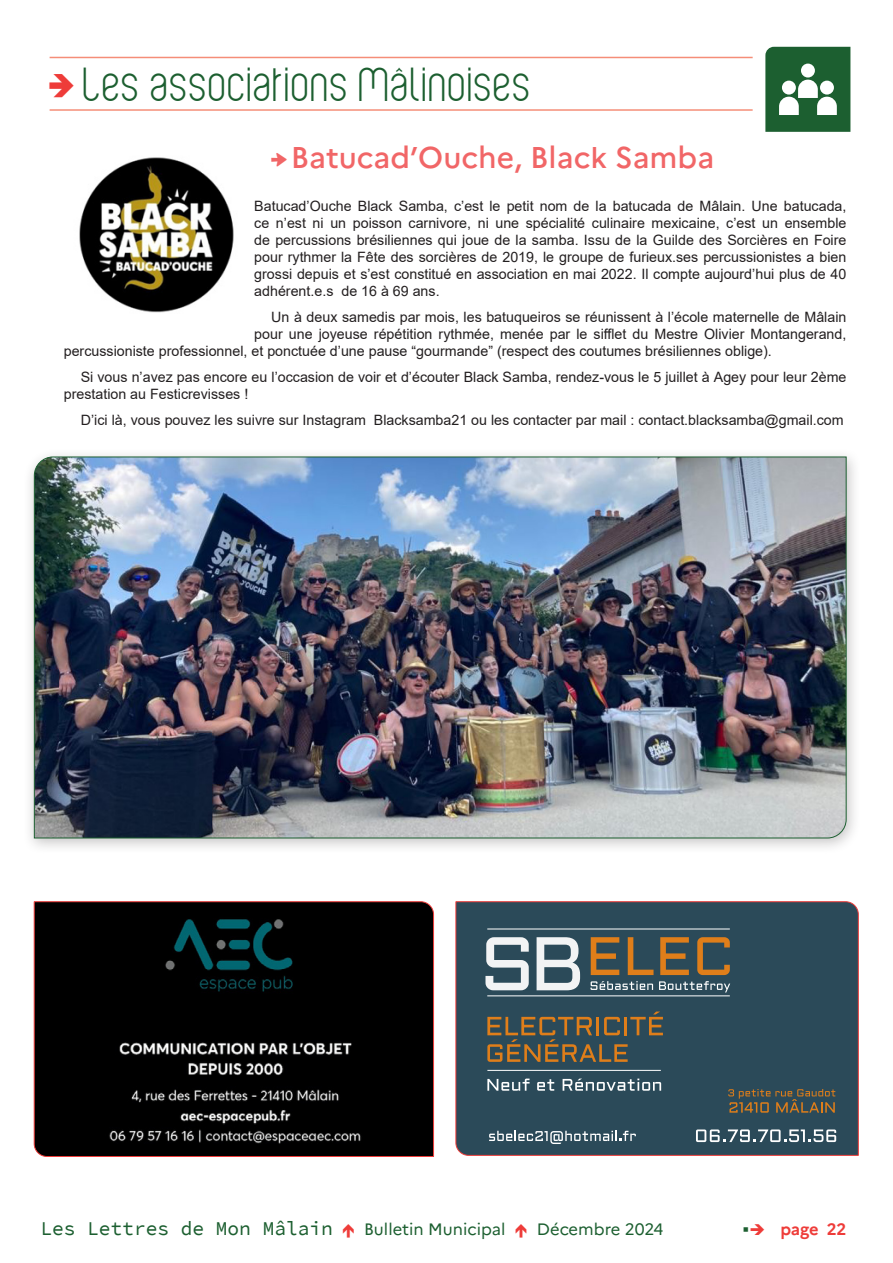
<style>
.page{position:relative;width:893px;height:1263px;background:#fff}
.page>*{position:absolute;margin:0;border:0;box-sizing:border-box;transform-origin:0 0}
.t1{font:46.5px "Violette";letter-spacing:-.005em;color:#1c5f30}
.t2{font:500 30px "Marianne";color:#f16667}
.t3{font:19.5px "Source Code Pro";color:#1c5f30}
.t4{font:16.5px "Marianne";color:#1c5f30}
.t5{font:700 16.5px "Marianne";letter-spacing:-.01em;color:#ee3c39}
.t6{font:14.25px/17.1px "Arial";color:#231f20;text-align:justify}
.t7{font:13.5px "Arrowstfb";color:#f16667}
.s1{color:#1c5f30}
</style>
<div class="page">
<div style="left:23px;top:447px;width:838px;height:407px;background:#231f20;opacity:.26"></div>
<img style="left:34px;top:456px;width:813px;height:383px">
<img style="left:79px;top:157px;width:155px;height:156px">
<hr style="left:50px;top:57px;width:703px;height:1px;background:#f58e78">
<hr style="left:50px;top:109px;width:703px;height:2px;background:#f58e78">
<svg style="left:765px;top:47px;width:85px;height:85px"></svg>
<svg style="left:455px;top:901px;width:404px;height:255px;background:#41565e"></svg>
<svg style="left:34px;top:901px;width:400px;height:256px;background:#161010"></svg>
<h1 class="t1" style="left:50px;top:58px;width:485px"><sup>d</sup> Les associations Mâlinoises</h1>
<p class="t7" style="left:271px;top:152px;width:17px">o</p>
<h2 class="t2" style="left:291px;top:139px;width:425px">Batucad’Ouche, Black Samba</h2>
<p class="t6" style="left:254px;top:197px;width:594px">Batucad’Ouche Black Samba, c’est le petit nom de la batucada de Mâlain. Une batucada, ce n’est ni un poisson carnivore, ni une spécialité culinaire mexicaine, c’est un ensemble de percussions brésiliennes qui joue de la samba. Issu de la Guilde des Sorcières en Foire pour rythmer la Fête des sorcières de 2019, le groupe de furieux.ses percussionistes a bien grossi depuis et s’est constitué en association en mai 2022. Il compte aujourd’hui plus de 40 adhérent.e.s de 16 à 69 ans.</p>
<p class="t6" style="left:271px;top:308px;width:577px">Un à deux samedis par mois, les batuqueiros se réunissent à l’école maternelle de Mâlain</p>
<p class="t6" style="left:254px;top:325px;width:594px">pour une joyeuse répétition rythmée, menée par le sifflet du Mestre Olivier Montangerand,</p>
<p class="t6" style="left:64px;top:342px;width:710px">percussioniste professionnel, et ponctuée d’une pause “gourmande” (respect des coutumes brésiliennes oblige).</p>
<p class="t6" style="left:64px;top:368px;width:784px;text-indent:17px">Si vous n’avez pas encore eu l’occasion de voir et d’écouter Black Samba, rendez-vous le 5 juillet à Agey pour leur 2ème prestation au Festicrevisses !</p>
<p class="t6" style="left:81px;top:411px;width:764px">D’ici là, vous pouvez les suivre sur Instagram Blacksamba21 ou les contacter par mail : contact.blacksamba@gmail.com</p>
<h3 class="t3" style="left:40px;top:1214px;width:294px">Les Lettres de Mon Mâlain</h3>
<p class="t4" style="left:364px;top:1219px;width:143px">Bulletin Municipal</p>
<p class="t4" style="left:537px;top:1219px;width:128px">Décembre 2024</p>
<p class="t5" style="left:742px;top:1219px;width:106px"><span class="s1">▪</span>➔ page 22</p>
</div>
